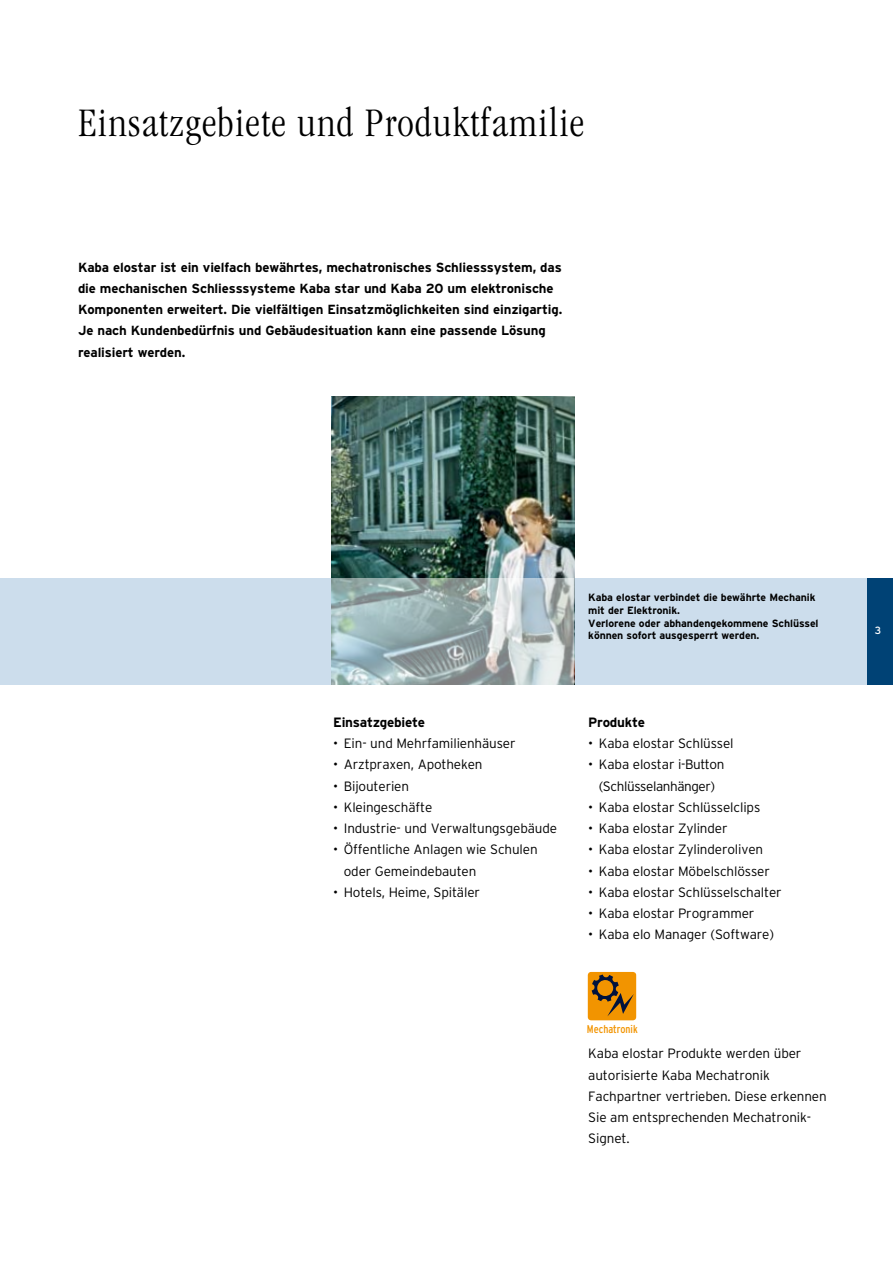
<style>
.page{position:relative;width:893px;height:1263px;background:#fff}
.page>*{position:absolute;margin:0;border:0;box-sizing:border-box;transform-origin:0 0}
.t1{font:300 condensed 42px "Garamond";letter-spacing:.03em;color:#000}
.t2{font:300 13.5px/21.3px "Interstate";letter-spacing:-.01em;color:#000}
.t3{font:300 13.5px/21.3px "Interstate";letter-spacing:-.03em;color:#000;text-align:center}
.t4{font:700 13.5px "Interstate";letter-spacing:-.02em;color:#000}
.t5{font:700 13.2px/21.3px "Interstate";letter-spacing:-.01em;color:#000}
.t6{font:condensed 11.25px "Interstate";color:#f29400}
.t7{font:700 10.5px/12.8px "Interstate";letter-spacing:-.01em;color:#000}
</style>
<div class="page">
<div style="left:0;top:578px;width:867px;height:107px;background:#ccddec"></div>
<div style="left:867px;top:578px;width:26px;height:107px;background:#004275"></div>
<div style="left:588px;top:972px;width:48px;height:48px;background:#f29400;border-radius:4px"></div>
<svg style="left:589px;top:972px;width:45px;height:44px"></svg>
<img style="left:332px;top:396px;width:242px;height:182px">
<svg style="left:332px;top:578px;width:242px;height:107px"></svg>
<h1 class="t1" style="left:78px;top:100px;width:508px">Einsatzgebiete und Produktfamilie</h1>
<p class="t5" style="left:78px;top:256px;width:486px">Kaba elostar ist ein vielfach bewährtes, mechatronisches Schliesssystem, das die mechanischen Schliesssysteme Kaba star und Kaba 20 um elektronische Kom-ponenten erweitert. Die vielfältigen Einsatzmöglichkeiten sind einzigartig.<br>Je nach Kundenbedürfnis und Gebäudesituation kann eine passende Lösung realisiert werden.</p>
<p class="t4" style="left:333px;top:714px;width:93px">Einsatzgebiete</p>
<p class="t2" style="left:333px;top:732px;width:184px">• Ein- und Mehrfamilienhäuser</p>
<p class="t2" style="left:333px;top:754px;width:151px">• Arztpraxen, Apotheken</p>
<p class="t2" style="left:333px;top:775px;width:77px">• Bijouterien</p>
<p class="t2" style="left:333px;top:796px;width:101px">• Kleingeschäfte</p>
<p class="t2" style="left:333px;top:817px;width:225px">• Industrie- und Verwaltungsgebäude</p>
<p class="t2" style="left:344px;top:839px;width:195px;text-indent:-11px">• Öffentliche Anlagen wie Schulen oder Gemeindebauten</p>
<p class="t2" style="left:333px;top:881px;width:148px">• Hotels, Heime, Spitäler</p>
<p class="t7" style="left:588px;top:591px;width:232px">Kaba elostar verbindet die bewährte Mechanik mit der Elektronik.<br>Verlorene oder abhandengekommene Schlüssel können sofort ausgesperrt werden.</p>
<p class="t4" style="left:588px;top:714px;width:58px">Produkte</p>
<p class="t2" style="left:588px;top:732px;width:147px">• Kaba elostar Schlüssel</p>
<p class="t3" style="left:588px;top:754px;width:138px">• Kaba elostar i-Button (Schlüsselanhänger)</p>
<p class="t2" style="left:588px;top:796px;width:173px">• Kaba elostar Schlüsselclips</p>
<p class="t2" style="left:588px;top:817px;width:141px">• Kaba elostar Zylinder</p>
<p class="t2" style="left:588px;top:839px;width:176px">• Kaba elostar Zylinderoliven</p>
<p class="t2" style="left:588px;top:860px;width:183px">• Kaba elostar Möbelschlösser</p>
<p class="t2" style="left:588px;top:881px;width:195px">• Kaba elostar Schlüsselschalter</p>
<p class="t2" style="left:588px;top:902px;width:168px">• Kaba elostar Programmer</p>
<p class="t2" style="left:588px;top:924px;width:187px">• Kaba elo Manager (Software)</p>
<p class="t6" style="left:587px;top:1022px;width:52px">Mechatronik</p>
<p class="t2" style="left:588px;top:1043px;width:240px">Kaba elostar Produkte werden über autorisierte Kaba Mechatronik<br>Fachpartner vertrieben. Diese erkennen<br>Sie am entsprechenden Mechatronik-<br>Signet.</p>
</div>
